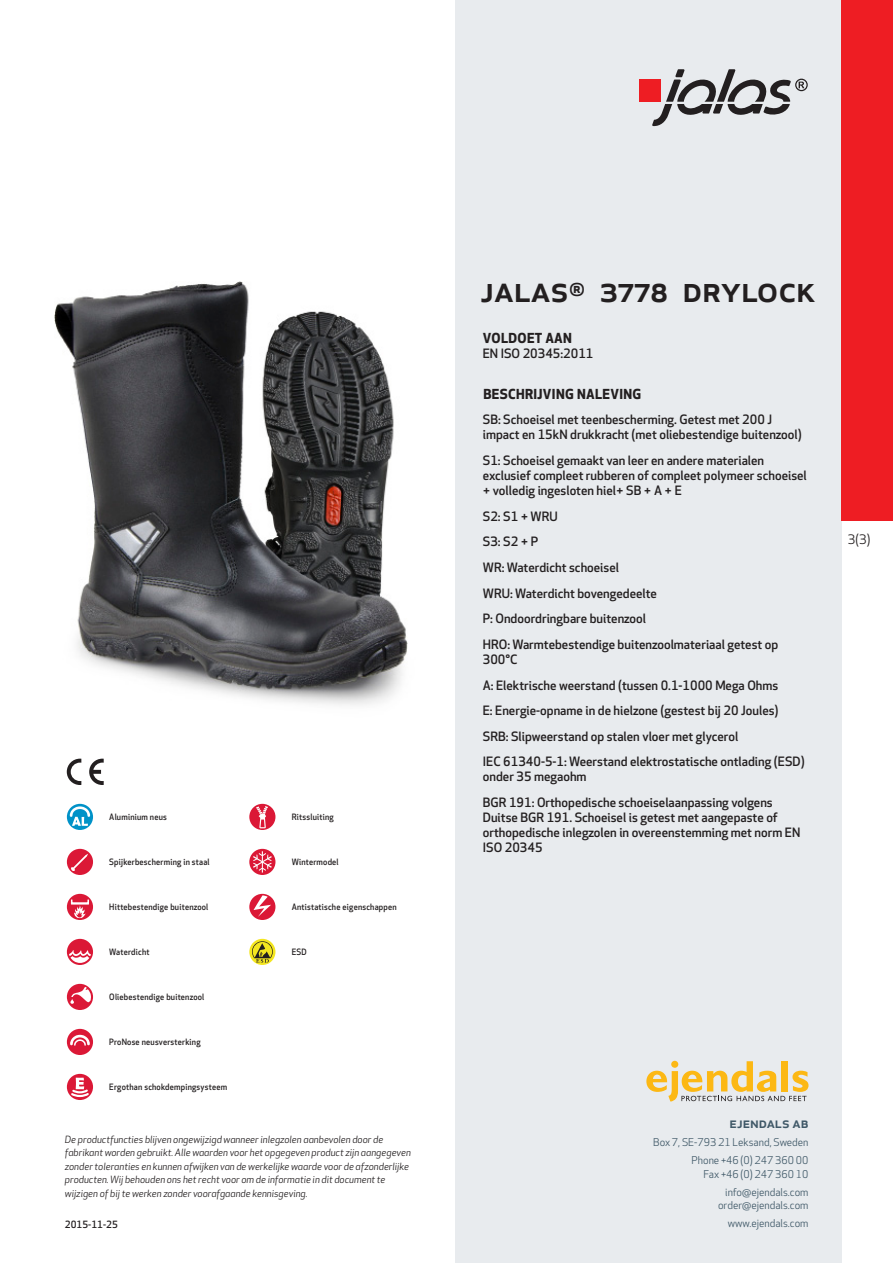
<style>
.page{position:relative;width:893px;height:1263px;background:#fff}
.page>*{position:absolute;margin:0;border:0;box-sizing:border-box;transform-origin:0 0}
.prodname{font:500 36px "Apex New";color:#231f20}
.t1{font:500 15px "Apex New";color:#405968}
.Funktion_body{font:700 13.5px "Apex New";letter-spacing:.025em;color:#231f20}
.t2{font:12.75px "Apex New";color:#231f20}
.Funktion_body-2{font:500 12.6px/15px "Apex New";color:#231f20}
.t3{font:10.5px/18px "Apex New";color:#405968;text-align:right}
.t4{font:italic 9.75px/13.5px "Apex New";color:#231f20}
.t5{font:500 9.75px "Apex New";color:#231f20}
.Artikel{font:500 8.55px "Apex New";letter-spacing:.025em;color:#231f20;scale:.95 1}
</style>
<div class="page">
<div style="left:455px;top:0;width:387px;height:1263px;background:#e8ebee"></div>
<svg style="left:646px;top:1061px;width:162px;height:40px"></svg>
<img style="left:54px;top:281px;width:354px;height:424px">
<div style="left:842px;top:0;width:51px;height:520px;background:#ee1d23"></div>
<svg style="left:67px;top:804px;width:26px;height:26px"></svg>
<svg style="left:70px;top:806px;width:20px;height:20px"></svg>
<div style="left:67px;top:849px;width:26px;height:26px;background:#db1836;border-radius:50%"></div>
<svg style="left:71px;top:854px;width:17px;height:17px"></svg>
<div style="left:67px;top:894px;width:26px;height:26px;background:#db1836;border-radius:50%"></div>
<svg style="left:71px;top:899px;width:18px;height:19px"></svg>
<div style="left:67px;top:939px;width:26px;height:26px;background:#db1836;border-radius:50%"></div>
<svg style="left:69px;top:950px;width:22px;height:13px"></svg>
<div style="left:67px;top:984px;width:26px;height:26px;background:#db1836;border-radius:50%"></div>
<svg style="left:70px;top:987px;width:21px;height:17px"></svg>
<div style="left:67px;top:1029px;width:26px;height:26px;background:#db1836;border-radius:50%"></div>
<svg style="left:70px;top:1035px;width:20px;height:11px"></svg>
<svg style="left:67px;top:1074px;width:26px;height:26px"></svg>
<svg style="left:69px;top:1078px;width:22px;height:20px"></svg>
<div style="left:249px;top:804px;width:26px;height:26px;background:#db1836;border-radius:50%"></div>
<svg style="left:256px;top:806px;width:12px;height:22px"></svg>
<svg style="left:249px;top:849px;width:26px;height:26px"></svg>
<svg style="left:253px;top:851px;width:19px;height:21px"></svg>
<div style="left:249px;top:894px;width:26px;height:26px;background:#db1836;border-radius:50%"></div>
<svg style="left:254px;top:895px;width:17px;height:22px"></svg>
<svg style="left:249px;top:939px;width:26px;height:26px"></svg>
<svg style="left:252px;top:941px;width:21px;height:22px"></svg>
<svg style="left:89px;top:759px;width:15px;height:26px"></svg>
<svg style="left:67px;top:759px;width:14px;height:26px"></svg>
<div style="left:639px;top:80px;width:22px;height:22px;background:#ee1d23"></div>
<svg style="left:652px;top:69px;width:156px;height:57px"></svg>
<p class="Artikel" style="left:109px;top:811px;width:62px">Aluminium neus</p>
<p class="Artikel" style="left:109px;top:856px;width:107px">Spijkerbescherming in staal</p>
<p class="Artikel" style="left:109px;top:901px;width:106px">Hittebestendige buitenzool</p>
<p class="Artikel" style="left:109px;top:946px;width:44px">Waterdicht</p>
<p class="Artikel" style="left:109px;top:991px;width:102px">Oliebestendige buitenzool</p>
<p class="Artikel" style="left:109px;top:1036px;width:98px">ProNose neusversterking</p>
<p class="Artikel" style="left:109px;top:1081px;width:126px">Ergothan schokdempingsysteem</p>
<p class="Artikel" style="left:292px;top:811px;width:46px">Ritssluiting</p>
<p class="Artikel" style="left:292px;top:856px;width:51px">Wintermodel</p>
<p class="Artikel" style="left:292px;top:901px;width:112px">Antistatische eigenschappen</p>
<p class="Artikel" style="left:292px;top:946px;width:17px">ESD</p>
<p class="t4" style="left:65px;top:1132px;width:347px">De productfuncties blijven ongewijzigd wanneer inlegzolen aanbevolen door de fabrikant worden gebruikt. Alle waarden voor het opgegeven product zijn aangegeven zonder toleranties en kunnen afwijken van de werkelijke waarde voor de afzonderlijke producten. Wij behouden ons het recht voor om de informatie in dit document te wijzigen of bij te werken zonder voorafgaande kennisgeving.</p>
<p class="t5" style="left:65px;top:1218px;width:54px">2015-11-25</p>
<p class="prodname" style="left:480px;top:265px;width:337px">JALAS<sup>®</sup> 3778 Drylock</p>
<p class="Funktion_body" style="left:483px;top:328px;width:91px">VOLDOET AAN</p>
<p class="Funktion_body-2" style="left:483px;top:346px;width:112px">EN ISO 20345:2011</p>
<p class="Funktion_body" style="left:483px;top:384px;width:159px">BESCHRIJVING NALEVING</p>
<p class="Funktion_body-2" style="left:483px;top:412px;width:320px">SB: Schoeisel met teenbescherming. Getest met 200 J impact en 15kN drukkracht (met oliebestendige buitenzool)</p>
<p class="Funktion_body-2" style="left:483px;top:453px;width:325px">S1: Schoeisel gemaakt van leer en andere materialen exclusief compleet rubberen of compleet polymeer schoeisel + volledig ingesloten hiel+ SB + A + E</p>
<p class="Funktion_body-2" style="left:483px;top:508px;width:76px">S2: S1 + WRU</p>
<p class="Funktion_body-2" style="left:483px;top:534px;width:57px">S3: S2 + P</p>
<p class="Funktion_body-2" style="left:483px;top:560px;width:138px">WR: Waterdicht schoeisel</p>
<p class="Funktion_body-2" style="left:483px;top:585px;width:176px">WRU: Waterdicht bovengedeelte</p>
<p class="Funktion_body-2" style="left:483px;top:611px;width:165px">P: Ondoordringbare buitenzool</p>
<p class="Funktion_body-2" style="left:483px;top:637px;width:297px">HRO: Warmtebestendige buitenzoolmateriaal getest op<br>300°C</p>
<p class="Funktion_body-2" style="left:483px;top:677px;width:297px">A: Elektrische weerstand (tussen 0.1-1000 Mega Ohms</p>
<p class="Funktion_body-2" style="left:483px;top:703px;width:297px">E: Energie-opname in de hielzone (gestest bij 20 Joules)</p>
<p class="Funktion_body-2" style="left:483px;top:728px;width:257px">SRB: Slipweerstand op stalen vloer met glycerol</p>
<p class="Funktion_body-2" style="left:483px;top:754px;width:323px">IEC 61340-5-1: Weerstand elektrostatische ontlading (ESD) onder 35 megaohm</p>
<p class="Funktion_body-2" style="left:483px;top:795px;width:319px">BGR 191: Orthopedische schoeiselaanpassing volgens Duitse BGR 191. Schoeisel is getest met aangepaste of orthopedische inlegzolen in overeenstemming met norm EN ISO 20345</p>
<p class="t2" style="left:848px;top:531px;width:24px">3(3)</p>
<p class="t1" style="left:729px;top:1113px;width:80px">ejendals ab</p>
<p class="t3" style="left:653px;top:1133px;width:157px">Box 7, SE-793 21 Leksand, Sweden<br>Phone +46 (0) 247 360 00</p>
<p class="t3" style="left:703px;top:1165px;width:107px">Fax +46 (0) 247 360 10 info@ejendals.com</p>
<p class="t3" style="left:718px;top:1196px;width:92px">order@ejendals.com</p>
<p class="t3" style="left:728px;top:1215px;width:82px">www.ejendals.com</p>
</div>
